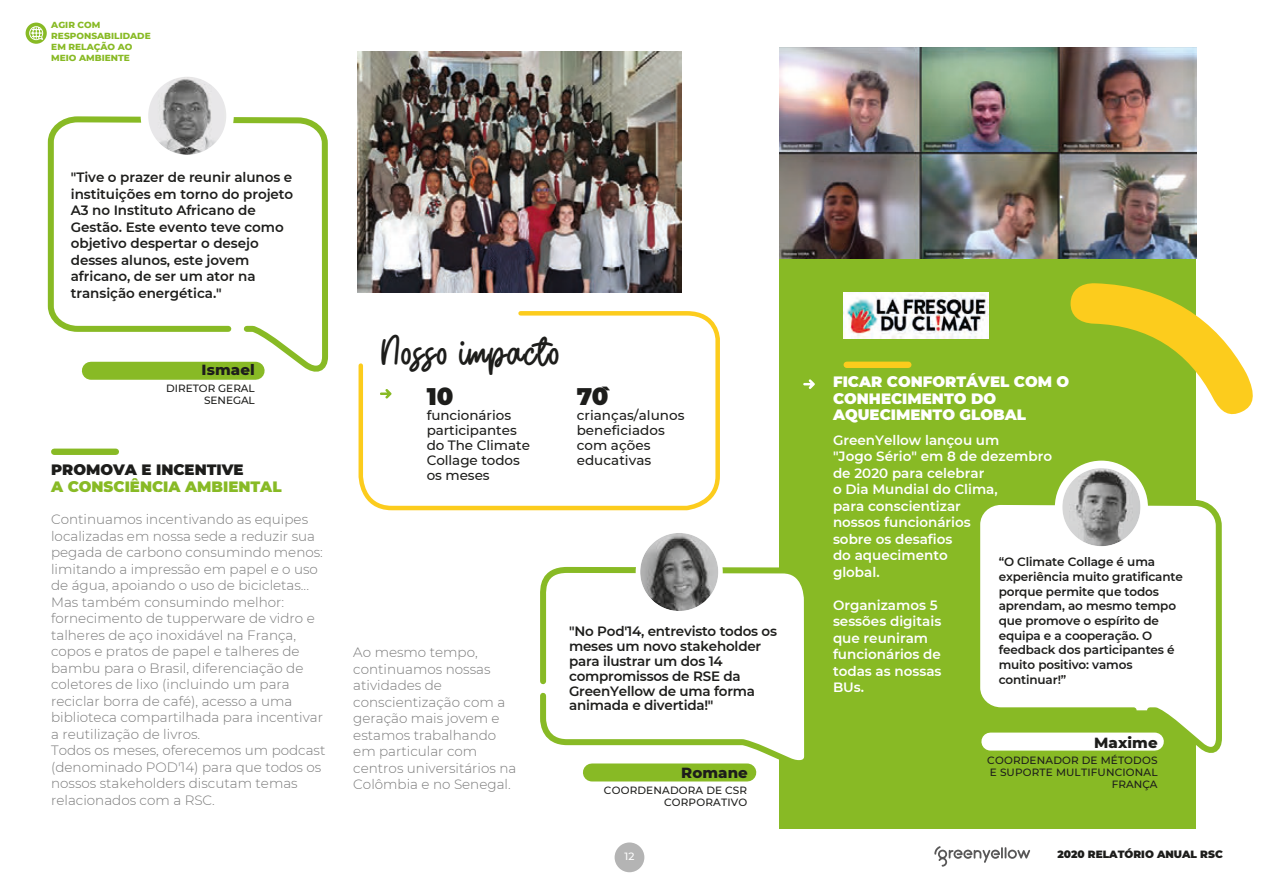
<style>
.page{position:relative;width:1263px;height:893px;background:#fff}
.page>*{position:absolute;margin:0;border:0;box-sizing:border-box;transform-origin:0 0}
.t1{font:44.25px "Weatpoint";letter-spacing:.035em;color:#1d1d1b}
.t2{font:900 24px "Montserrat";color:#1d1d1b}
.t3{font:900 15px/16.5px "Montserrat";color:#fff}
.t4{font:900 15px/16.5px "Montserrat";color:#88ba25}
.Rubrique{font:800 15px "Montserrat";letter-spacing:.005em;color:#1d1d1b}
.t5{font:300 13.5px/16.5px "Montserrat";color:#797979}
.t6{font:600 13.5px/16.5px "Montserrat";letter-spacing:-.005em;color:#1d1d1b}
.t7{font:600 13.5px/16.5px "Montserrat";color:#fff}
.t8{font:500 13.5px/15px "Montserrat";letter-spacing:-.005em;color:#1d1d1b}
.t9{font:600 12px/14.7px "Montserrat";letter-spacing:-.01em;color:#1d1d1b}
.Rubrique-2{font:500 10.5px/12px "Montserrat";letter-spacing:.015em;color:#1d1d1b;text-align:right}
.t10{font:900 10.5px "Montserrat";color:#1d1d1b}
.t11{font:500 10.5px "Montserrat";color:#fff}
.t12{font:800 9px/10.8px "Montserrat";color:#88ba25}
.s1{color:#1d1d1b}
</style>
<div class="page">
<div style="left:26px;top:23px;width:21px;height:21px;background:#88ba25;border-radius:50%"></div>
<svg style="left:29px;top:26px;width:14px;height:14px"></svg>
<div style="left:779px;top:77px;width:417px;height:752px;background:#88ba25"></div>
<svg style="left:45px;top:27px;width:284px;height:428px"></svg>
<div style="left:91px;top:362px;width:165px;height:18px;background:#88ba25"></div>
<img style="left:150px;top:77px;width:74px;height:78px">
<div style="left:141px;top:69px;width:93px;height:93px;border:8px solid #fff;border-radius:50%"></div>
<img style="left:357px;top:51px;width:180px;height:242px">
<div style="left:54px;top:449px;width:62px;height:6px;background:#88ba25"></div>
<img style="left:813px;top:47px;width:158px;height:212px">
<svg style="left:1225px;top:342px;width:28px;height:73px"></svg>
<img style="left:843px;top:293px;width:128px;height:46px">
<svg style="left:358px;top:311px;width:179px;height:200px"></svg>
<svg style="left:537px;top:47px;width:276px;height:826px"></svg>
<div style="left:592px;top:763px;width:155px;height:18px;background:#88ba25"></div>
<svg style="left:638px;top:531px;width:82px;height:82px"></svg>
<img style="left:640px;top:533px;width:78px;height:78px;border-radius:39px">
<div style="left:636px;top:528px;width:87px;height:87px;border:4px solid #fff;border-radius:50%"></div>
<div style="left:847px;top:362px;width:61px;height:6px;background:#fccc1d"></div>
<img style="left:971px;top:47px;width:254px;height:804px">
<div style="left:990px;top:733px;width:165px;height:18px;background:#fff"></div>
<svg style="left:1058px;top:464px;width:86px;height:86px"></svg>
<img style="left:1062px;top:468px;width:78px;height:78px;border-radius:39px">
<div style="left:1055px;top:461px;width:93px;height:93px;border:8px solid #fff;border-radius:50%"></div>
<div style="left:615px;top:842px;width:29px;height:30px;background:#b4b4b4;border-radius:50%"></div>
<svg style="left:934px;top:846px;width:96px;height:21px"></svg>
<svg style="left:804px;top:380px;width:9px;height:8px"></svg>
<svg style="left:381px;top:390px;width:10px;height:8px"></svg>
<p class="t12" style="left:51px;top:19px;width:101px">AGIR COM<br>RESPONSABILIDADE<br>EM RELAÇÃO AO<br>MEIO AMBIENTE</p>
<p class="t6" style="left:71px;top:169px;width:224px">"Tive o prazer de reunir alunos e instituições em torno do projeto<br>A3 no Instituto Africano de<br>Gestão. Este evento teve como objetivo despertar o desejo desses alunos, este jovem africano, de ser um ator na transição energética."</p>
<p class="Rubrique" style="left:201px;top:359px;width:55px">Ismael</p>
<p class="Rubrique-2" style="left:166px;top:381px;width:90px">DIRETOR GERAL<br>SENEGAL</p>
<p class="t4" style="left:51px;top:461px;width:232px"><span class="s1">PROMOVA E INCENTIVE<br></span>A CONSCIÊNCIA AMBIENTAL</p>
<p class="t5" style="left:51px;top:511px;width:276px">Continuamos incentivando as equipes localizadas em nossa sede a reduzir sua pegada de carbono consumindo menos: limitando a impressão em papel e o uso de água, apoiando o uso de bicicletas...<br>Mas também consumindo melhor: fornecimento de tupperware de vidro e talheres de aço inoxidável na França, copos e pratos de papel e talheres de bambu para o Brasil, diferenciação de coletores de lixo (incluindo um para reciclar borra de café), acesso a uma biblioteca compartilhada para incentivar a reutilização de livros.<br>Todos os meses, oferecemos um podcast (denominado POD'14) para que todos os nossos stakeholders discutam temas relacionados com a RSC.</p>
<p class="t1" style="left:382px;top:329px;width:180px">Nosso impacto</p>
<p class="t2" style="left:427px;top:378px;width:28px">10</p>
<p class="t8" style="left:427px;top:407px;width:105px">funcionários participantes do The Climate<br>Collage todos os meses</p>
<p class="t2" style="left:577px;top:378px;width:53px">70 ̀</p>
<p class="t8" style="left:577px;top:407px;width:109px">crianças/alunos beneficiados com ações educativas</p>
<p class="t5" style="left:353px;top:644px;width:165px">Ao mesmo tempo, continuamos nossas atividades de conscientização com a geração mais jovem e estamos trabalhando em particular com centros universitários na<br>Colômbia e no Senegal.</p>
<p class="t6" style="left:569px;top:623px;width:209px;line-height:14.9px">"No Pod'14, entrevisto todos os meses um novo stakeholder para ilustrar um dos 14 compromissos de RSE da<br>GreenYellow de uma forma animada e divertida!"</p>
<p class="Rubrique" style="left:681px;top:761px;width:68px">Romane</p>
<p class="Rubrique-2" style="left:604px;top:784px;width:145px">COORDENADORA DE CSR<br>CORPORATIVO</p>
<p class="t11" style="left:624px;top:849px;width:11px">12</p>
<p class="t3" style="left:833px;top:373px;width:238px">FICAR CONFORTÁVEL COM O<br>CONHECIMENTO DO<br>AQUECIMENTO GLOBAL</p>
<p class="t7" style="left:833px;top:431px;width:221px">GreenYellow lançou um<br>"Jogo Sério" em 8 de dezembro de 2020 para celebrar<br>o Dia Mundial do Clima,<br>para conscientizar<br>nossos funcionários<br>sobre os desafios<br>do aquecimento<br>global.</p>
<p class="t7" style="left:833px;top:596px;width:110px">Organizamos 5 sessões digitais que reuniram funcionários de todas as nossas<br>BUs.</p>
<p class="t9" style="left:999px;top:554px;width:186px">“O Climate Collage é uma experiência muito gratificante porque permite que todos aprendam, ao mesmo tempo que promove o espírito de equipa e a cooperação. O feedback dos participantes é muito positivo: vamos continuar!”</p>
<p class="Rubrique" style="left:1094px;top:731px;width:65px">Maxime</p>
<p class="Rubrique-2" style="left:987px;top:754px;width:172px">COORDENADOR DE MÉTODOS<br>E SUPORTE MULTIFUNCIONAL<br>FRANÇA</p>
<p class="t10" style="left:1057px;top:847px;width:167px">2020 RELATÓRIO ANUAL RSC</p>
</div>
